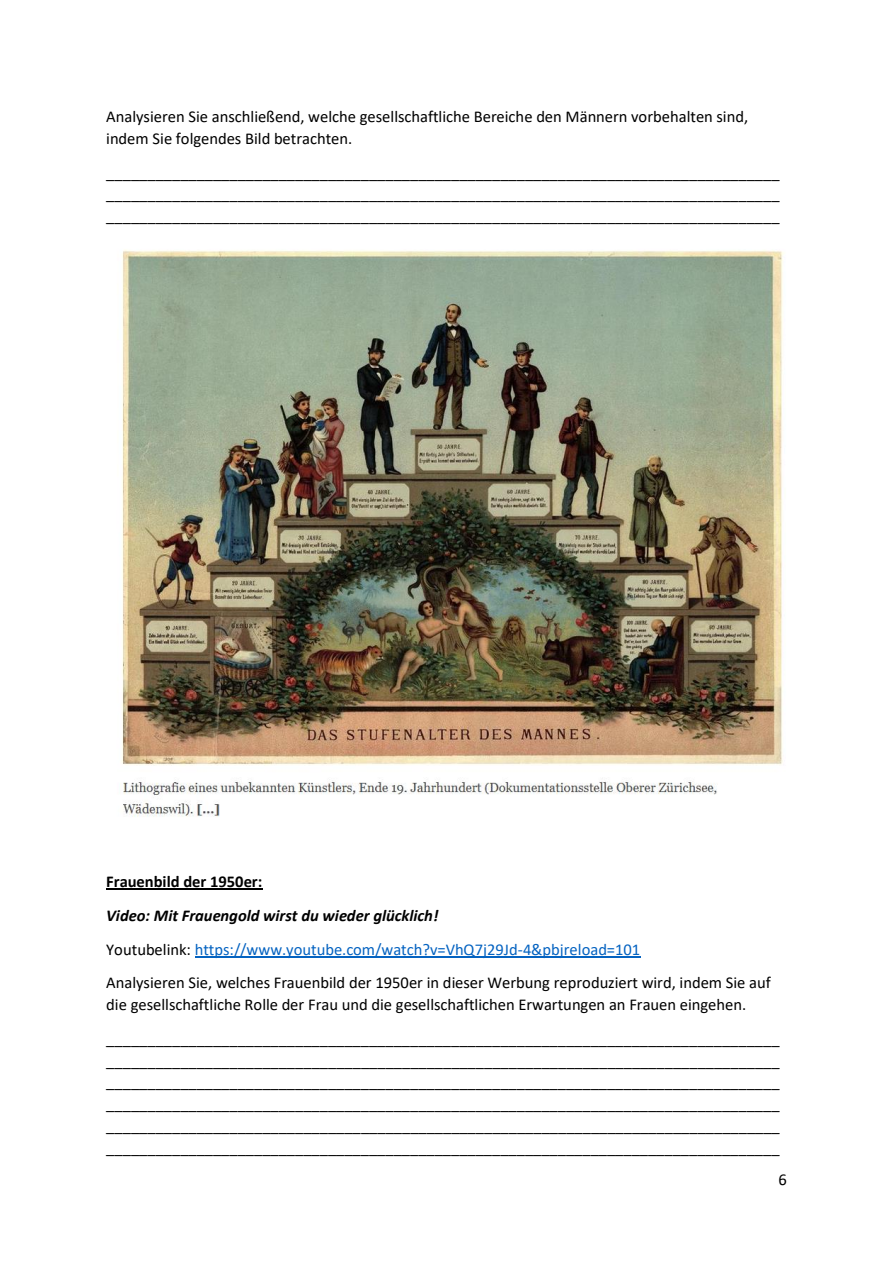
<style>
.page{position:relative;width:893px;height:1263px;background:#fff}
.page>*{position:absolute;margin:0;border:0;box-sizing:border-box;transform-origin:0 0}
.t1{font:16.5px/21.8px "Calibri";color:#000}
.t2{font:16.5px "Calibri";color:#0563c1}
.t3{font:italic 700 16.5px "Calibri";color:#000}
.t4{font:700 16.5px "Calibri";letter-spacing:-.005em;color:#000}
.s1{color:#000}
</style>
<div class="page">
<hr style="left:106px;top:889px;width:156px;height:1px;background:#000">
<hr style="left:195px;top:956px;width:445px;height:1px;background:#0563c1">
<img style="left:121px;top:250px;width:663px;height:567px">
<p class="t1" style="left:106px;top:107px;width:643px">Analysieren Sie anschließend, welche gesellschaftliche Bereiche den Männern vorbehalten sind, indem Sie folgendes Bild betrachten.</p>
<p class="t1" style="left:106px;top:163px;width:675px;text-align:justify">__________________________________________________________________________________ __________________________________________________________________________________ __________________________________________________________________________________</p>
<p class="t4" style="left:106px;top:875px;width:158px">Frauenbild der 1950er:</p>
<p class="t3" style="left:106px;top:908px;width:334px">Video: Mit Frauengold wirst du wieder glücklich!</p>
<p class="t2" style="left:106px;top:942px;width:536px"><span class="s1">Youtubelink:</span> https://www.youtube.com/watch?v=VhQ7j29Jd-4&amp;pbjreload=101</p>
<p class="t1" style="left:106px;top:973px;width:666px">Analysieren Sie, welches Frauenbild der 1950er in dieser Werbung reproduziert wird, indem Sie auf die gesellschaftliche Rolle der Frau und die gesellschaftlichen Erwartungen an Frauen eingehen.</p>
<p class="t1" style="left:106px;top:1029px;width:675px;text-align:justify">__________________________________________________________________________________ __________________________________________________________________________________ __________________________________________________________________________________ __________________________________________________________________________________ __________________________________________________________________________________ __________________________________________________________________________________</p>
<p class="t1" style="left:778px;top:1170px;width:10px">6</p>
</div>
